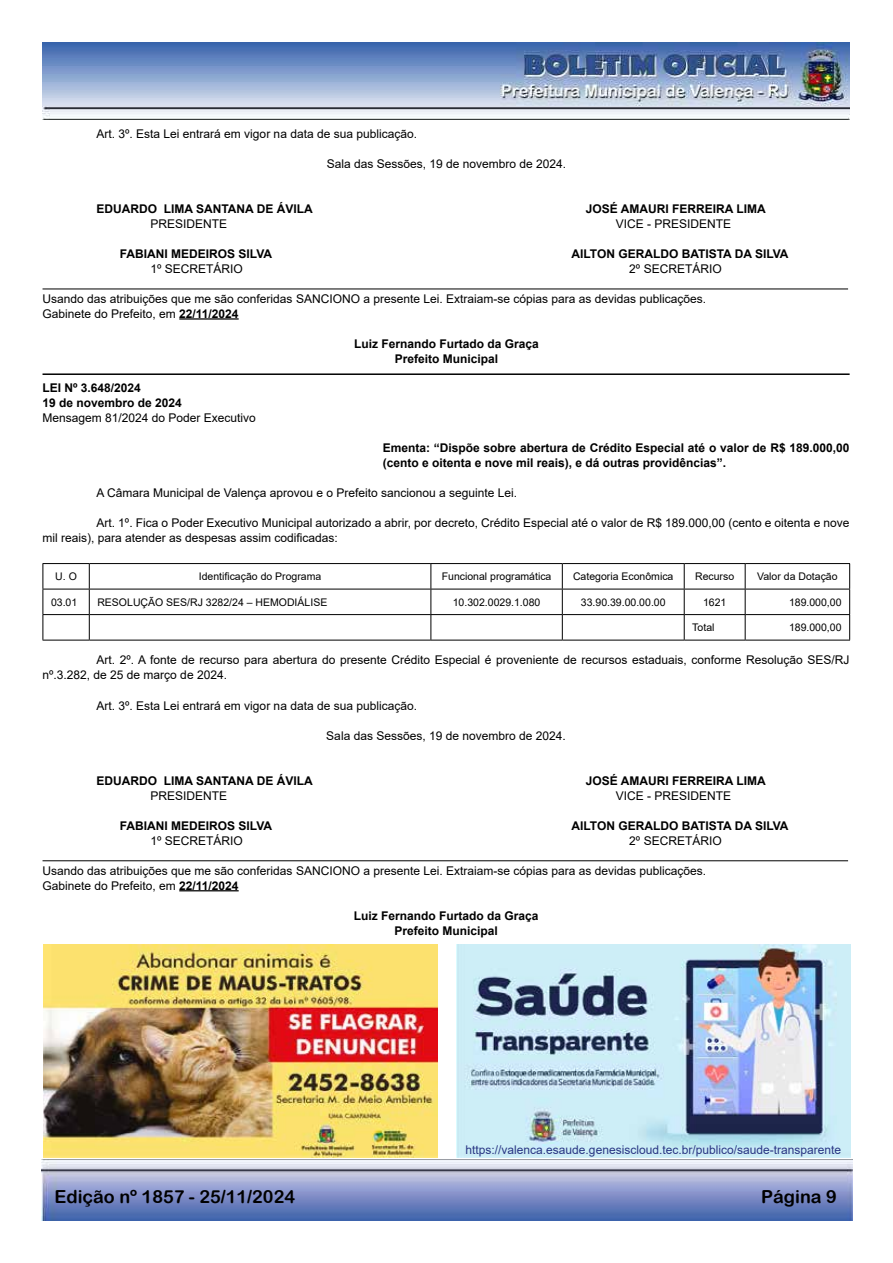
<style>
.page{position:relative;width:893px;height:1263px;background:#fff}
.page>*{position:absolute;margin:0;border:0;box-sizing:border-box;transform-origin:0 0}
.t1{font:18px "Arial Rounded MT Bold";color:#000}
.t2{font:12px/15px "Arial";color:#000}
.t3{font:700 12px/15px "Arial";color:#000;text-align:center}
.t4{font:12px "Arial";color:#283583}
.t5{font:10.5px "Arial";color:#000}
.s1{font-weight:700}
</style>
<div class="page">
<img style="left:43px;top:43px;width:807px;height:76px">
<img style="left:42px;top:1160px;width:811px;height:60px">
<hr style="left:43px;top:288px;width:805px;height:1px;background:#000">
<hr style="left:179px;top:318px;width:60px;height:2px;background:#000">
<hr style="left:43px;top:373px;width:807px;height:2px;background:#000">
<hr style="left:43px;top:860px;width:805px;height:1px;background:#000">
<hr style="left:179px;top:890px;width:60px;height:1px;background:#000">
<hr style="left:43px;top:563px;width:46px;height:1px;background:#000">
<hr style="left:89px;top:563px;width:342px;height:1px;background:#000">
<hr style="left:431px;top:563px;width:131px;height:1px;background:#000">
<hr style="left:562px;top:563px;width:122px;height:1px;background:#000">
<hr style="left:684px;top:563px;width:61px;height:1px;background:#000">
<hr style="left:745px;top:563px;width:105px;height:1px;background:#000">
<hr style="left:43px;top:589px;width:46px;height:1px;background:#000">
<hr style="left:89px;top:589px;width:342px;height:1px;background:#000">
<hr style="left:431px;top:589px;width:131px;height:1px;background:#000">
<hr style="left:562px;top:589px;width:122px;height:1px;background:#000">
<hr style="left:684px;top:589px;width:61px;height:1px;background:#000">
<hr style="left:745px;top:589px;width:105px;height:1px;background:#000">
<hr style="left:43px;top:614px;width:46px;height:1px;background:#000">
<svg style="left:43px;top:564px;width:1px;height:76px"></svg>
<hr style="left:89px;top:614px;width:342px;height:1px;background:#000">
<svg style="left:89px;top:564px;width:1px;height:76px"></svg>
<hr style="left:431px;top:614px;width:131px;height:1px;background:#000">
<svg style="left:430px;top:564px;width:1px;height:76px"></svg>
<hr style="left:562px;top:614px;width:122px;height:1px;background:#000">
<svg style="left:562px;top:564px;width:1px;height:76px"></svg>
<hr style="left:684px;top:614px;width:61px;height:1px;background:#000">
<svg style="left:684px;top:564px;width:1px;height:76px"></svg>
<hr style="left:745px;top:614px;width:105px;height:1px;background:#000">
<svg style="left:745px;top:564px;width:1px;height:76px"></svg>
<svg style="left:849px;top:564px;width:1px;height:76px"></svg>
<hr style="left:43px;top:640px;width:46px;height:1px;background:#000">
<hr style="left:89px;top:640px;width:342px;height:1px;background:#000">
<hr style="left:431px;top:640px;width:131px;height:1px;background:#000">
<hr style="left:562px;top:640px;width:122px;height:1px;background:#000">
<hr style="left:684px;top:640px;width:61px;height:1px;background:#000">
<hr style="left:745px;top:640px;width:105px;height:1px;background:#000">
<img style="left:43px;top:945px;width:394px;height:212px">
<img style="left:456px;top:945px;width:394px;height:212px">
<p class="t2" style="left:97px;top:126px;width:322px">Art. 3º. Esta Lei entrará em vigor na data de sua publicação.</p>
<p class="t2" style="left:327px;top:156px;width:241px">Sala das Sessões, 19 de novembro de 2024.</p>
<p class="t3" style="left:97px;top:201px;width:218px">EDUARDO LIMA SANTANA DE ÁVILA</p>
<p class="t3" style="left:586px;top:201px;width:181px">JOSÉ AMAURI FERREIRA LIMA</p>
<p class="t2" style="left:151px;top:216px;width:78px">PRESIDENTE</p>
<p class="t2" style="left:616px;top:216px;width:117px">VICE - PRESIDENTE</p>
<p class="t3" style="left:120px;top:246px;width:154px">FABIANI MEDEIROS SILVA</p>
<p class="t3" style="left:571px;top:246px;width:219px">AILTON GERALDO BATISTA DA SILVA</p>
<p class="t2" style="left:151px;top:261px;width:94px">1º SECRETÁRIO</p>
<p class="t2" style="left:629px;top:261px;width:94px">2º SECRETÁRIO</p>
<p class="t2" style="left:43px;top:291px;width:665px">Usando das atribuições que me são conferidas SANCIONO a presente Lei. Extraiam-se cópias para as devidas publicações.<br>Gabinete do Prefeito, em <span class="s1">22/11/2024</span></p>
<p class="t3" style="left:354px;top:336px;width:186px">Luiz Fernando Furtado da Graça<br>Prefeito Municipal</p>
<p class="t3" style="left:43px;top:381px;width:141px;text-align:left">LEI Nº 3.648/2024<br>19 de novembro de 2024</p>
<p class="t2" style="left:43px;top:410px;width:215px">Mensagem 81/2024 do Poder Executivo</p>
<p class="t3" style="left:383px;top:441px;width:468px;text-align:left">Ementa: “Dispõe sobre abertura de Crédito Especial até o valor de R$ 189.000,00 (cento e oitenta e nove mil reais), e dá outras providências”.</p>
<p class="t2" style="left:97px;top:485px;width:422px">A Câmara Municipal de Valença aprovou e o Prefeito sancionou a seguinte Lei.</p>
<p class="t2" style="left:43px;top:515px;width:808px;text-indent:54px">Art. 1º. Fica o Poder Executivo Municipal autorizado a abrir, por decreto, Crédito Especial até o valor de R$ 189.000,00 (cento e oitenta e nove mil reais), para atender as despesas assim codificadas:</p>
<p class="t5" style="left:55px;top:569px;width:23px">U. O</p>
<p class="t5" style="left:199px;top:569px;width:124px">Identificação do Programa</p>
<p class="t5" style="left:442px;top:569px;width:111px">Funcional programática</p>
<p class="t5" style="left:573px;top:569px;width:102px">Categoria Econômica</p>
<p class="t5" style="left:695px;top:569px;width:41px">Recurso</p>
<p class="t5" style="left:757px;top:569px;width:82px">Valor da Dotação</p>
<p class="t5" style="left:51px;top:595px;width:28px">03.01</p>
<p class="t5" style="left:97px;top:595px;width:231px">RESOLUÇÃO SES/RJ 3282/24 – HEMODIÁLISE</p>
<p class="t5" style="left:453px;top:595px;width:89px">10.302.0029.1.080</p>
<p class="t5" style="left:581px;top:595px;width:86px">33.90.39.00.00.00</p>
<p class="t5" style="left:703px;top:595px;width:25px">1621</p>
<p class="t5" style="left:789px;top:595px;width:54px">189.000,00</p>
<p class="t5" style="left:692px;top:620px;width:24px">Total</p>
<p class="t5" style="left:789px;top:620px;width:54px">189.000,00</p>
<p class="t2" style="left:43px;top:653px;width:809px;text-indent:54px">Art. 2º. A fonte de recurso para abertura do presente Crédito Especial é proveniente de recursos estaduais, conforme Resolução SES/RJ nº.3.282, de 25 de março de 2024.</p>
<p class="t2" style="left:97px;top:698px;width:322px">Art. 3º. Esta Lei entrará em vigor na data de sua publicação.</p>
<p class="t2" style="left:326px;top:728px;width:241px">Sala das Sessões, 19 de novembro de 2024.</p>
<p class="t3" style="left:97px;top:773px;width:218px">EDUARDO LIMA SANTANA DE ÁVILA</p>
<p class="t3" style="left:586px;top:773px;width:181px">JOSÉ AMAURI FERREIRA LIMA</p>
<p class="t2" style="left:151px;top:788px;width:78px">PRESIDENTE</p>
<p class="t2" style="left:616px;top:788px;width:117px">VICE - PRESIDENTE</p>
<p class="t3" style="left:120px;top:818px;width:154px">FABIANI MEDEIROS SILVA</p>
<p class="t3" style="left:571px;top:818px;width:219px">AILTON GERALDO BATISTA DA SILVA</p>
<p class="t2" style="left:151px;top:833px;width:94px">1º SECRETÁRIO</p>
<p class="t2" style="left:629px;top:833px;width:94px">2º SECRETÁRIO</p>
<p class="t2" style="left:43px;top:863px;width:665px">Usando das atribuições que me são conferidas SANCIONO a presente Lei. Extraiam-se cópias para as devidas publicações.<br>Gabinete do Prefeito, em <span class="s1">22/11/2024</span></p>
<p class="t3" style="left:354px;top:908px;width:186px">Luiz Fernando Furtado da Graça<br>Prefeito Municipal</p>
<p class="t4" style="left:466px;top:1142px;width:377px">https://valenca.esaude.genesiscloud.tec.br/publico/saude-transparente</p>
<h1 class="t1" style="left:54px;top:1186px;width:242px">Edição nº 1857 - 25/11/2024</h1>
<h1 class="t1" style="left:761px;top:1186px;width:77px">Página 9</h1>
</div>
